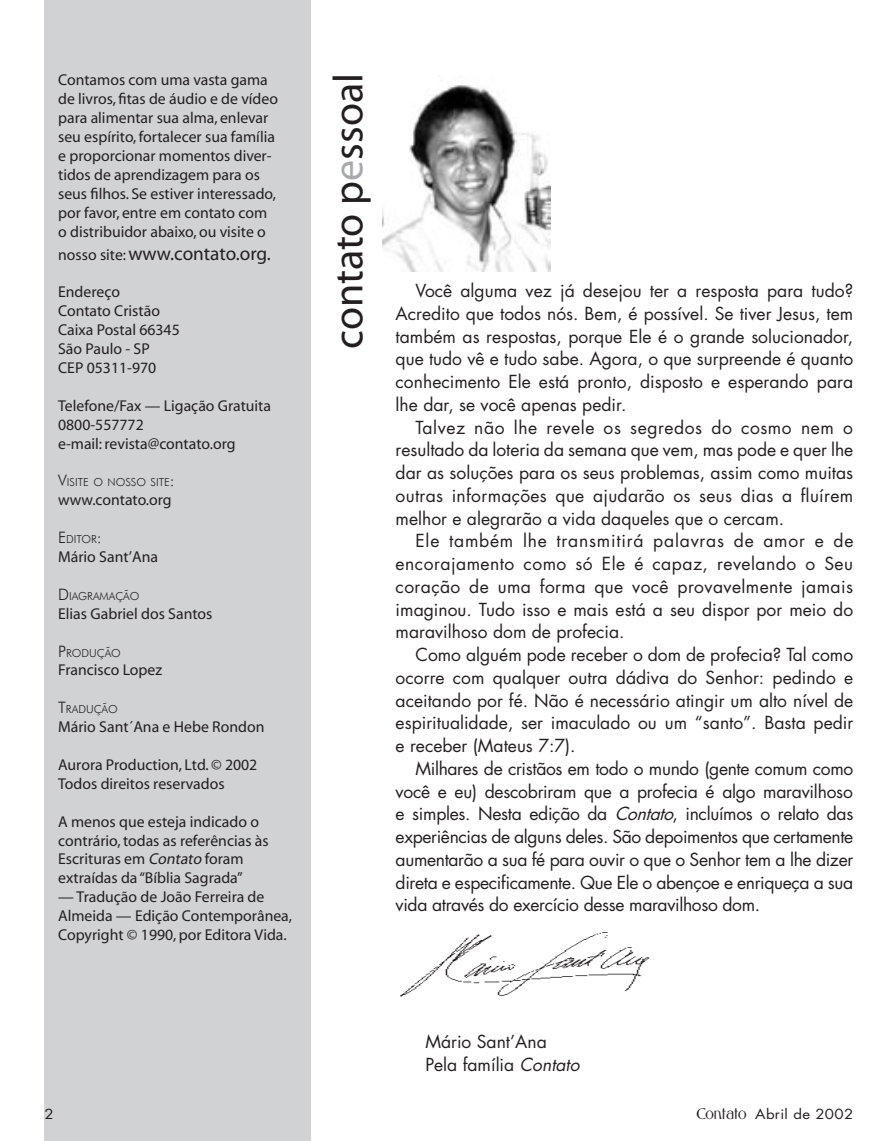
<style>
.page{position:relative;width:893px;height:1141px;background:#fff}
.page>*{position:absolute;margin:0;border:0;box-sizing:border-box;transform-origin:0 0}
.t1{font:42px "Myriad";color:#231f20}
.t2{font:19.25px "Myriad";color:#231f20}
.t3{font:17.5px/22.8px "Futura";color:#231f20;text-align:justify}
.t4{font:15.75px/18.9px "Myriad";color:#231f20}
.t5{font:13.47px "Futura";letter-spacing:.025em;color:#231f20;scale:1.1 1}
.t6{font:300 11.03px "Futura BT";color:#231f20}
.s1{font-size:15.75px}
.s2{font-style:italic}
.s3{color:#a8a9ad}
.s4{font-family:"Gabriel";font-weight:700}
</style>
<div class="page">
<div style="left:45px;top:0;width:266px;height:1141px;background:#d1d2d4"></div>
<img style="left:382px;top:85px;width:169px;height:186px">
<img style="left:400px;top:932px;width:250px;height:65px">
<p class="t4" style="left:58px;top:71px;width:221px">Contamos com uma vasta gama de livros, fitas de áudio e de vídeo para alimentar sua alma, enlevar seu espírito, fortalecer sua família e proporcionar momentos diver&shy;tidos de aprendizagem para os seus filhos. Se estiver interessado, por favor, entre em contato com o distribuidor abaixo, ou visite o</p>
<p class="t2" style="left:58px;top:244px;width:214px"><span class="s1">nosso site:</span> www.contato.org.</p>
<p class="t4" style="left:58px;top:283px;width:123px">Endereço<br>Contato Cristão<br>Caixa Postal 66345<br>São Paulo - SP<br>CEP 05311-970</p>
<p class="t4" style="left:58px;top:397px;width:214px">Telefone/Fax — Ligação Gratuita<br>0800-557772<br>e-mail: revista@contato.org</p>
<p class="t6" style="left:58px;top:476px;width:118px"><span class="s1">V</span>ISITE O NOSSO SITE<span class="s1">:</span></p>
<p class="t4" style="left:58px;top:491px;width:115px">www.contato.org</p>
<p class="t6" style="left:58px;top:533px;width:45px"><span class="s1">E</span>DITOR<span class="s1">:</span></p>
<p class="t4" style="left:58px;top:548px;width:101px">Mário Sant’Ana</p>
<p class="t6" style="left:58px;top:589px;width:83px"><span class="s1">D</span>IAGRAMAÇÃO</p>
<p class="t4" style="left:58px;top:605px;width:156px">Elias Gabriel dos Santos</p>
<p class="t6" style="left:58px;top:646px;width:64px"><span class="s1">P</span>RODUÇÃO</p>
<p class="t4" style="left:58px;top:661px;width:106px">Francisco Lopez</p>
<p class="t6" style="left:58px;top:703px;width:61px"><span class="s1">T</span>RADUÇÃO</p>
<p class="t4" style="left:58px;top:718px;width:208px">Mário Sant´Ana e Hebe Rondon</p>
<p class="t4" style="left:58px;top:756px;width:201px">Aurora Production, Ltd. © 2002<br>Todos direitos reservados</p>
<p class="t4" style="left:58px;top:813px;width:212px">A menos que esteja indicado o contrário, todas as referências às<br>Escrituras em <span class="s2">Contato</span> foram extraídas da “Bíblia Sagrada”</p>
<p class="t4" style="left:58px;top:888px;width:235px">— Tradução de João Ferreira de<br>Almeida — Edição Contemporânea,<br>Copyright © 1990, por Editora Vida.</p>
<h1 class="t1" style="left:328px;top:349px;width:277px;rotate:-90deg">contato p<span class="s3">e</span>ssoal</h1>
<p class="t3" style="left:396px;top:279px;width:459px;text-indent:20px">Você alguma vez já desejou ter a resposta para tudo?<br>Acredito que todos nós. Bem, é possível. Se tiver Jesus, tem também as respostas, porque Ele é o grande solucionador, que tudo vê e tudo sabe. Agora, o que surpreende é quanto conhecimento Ele está pronto, disposto e esperando para lhe dar, se você apenas pedir.</p>
<p class="t3" style="left:396px;top:416px;width:459px;text-indent:20px">Talvez não lhe revele os segredos do cosmo nem o resultado da loteria da semana que vem, mas pode e quer lhe dar as soluções para os seus problemas, assim como muitas outras informações que ajudarão os seus dias a fluírem melhor e alegrarão a vida daqueles que o cercam.</p>
<p class="t3" style="left:396px;top:530px;width:459px;text-indent:20px">Ele também lhe transmitirá palavras de amor e de encorajamento como só Ele é capaz, revelando o Seu coração de uma forma que você provavelmente jamais imaginou. Tudo isso e mais está a seu dispor por meio do maravilhoso dom de profecia.</p>
<p class="t3" style="left:396px;top:643px;width:459px;text-indent:20px">Como alguém pode receber o dom de profecia? Tal como ocorre com qualquer outra dádiva do Senhor: pedindo e aceitando por fé. Não é necessário atingir um alto nível de espiritualidade, ser imaculado ou um “santo”. Basta pedir e receber (Mateus 7:7).</p>
<p class="t3" style="left:396px;top:757px;width:459px;text-indent:20px">Milhares de cristãos em todo o mundo (gente comum como você e eu) descobriram que a profecia é algo maravilhoso e simples. Nesta edição da <span class="s2">Contato</span>, incluímos o relato das experiências de alguns deles. São depoimentos que certamente aumentarão a sua fé para ouvir o que o Senhor tem a lhe dizer direta e especificamente. Que Ele o abençoe e enriqueça a sua vida através do exercício desse maravilhoso dom.</p>
<p class="t3" style="left:425px;top:1030px;width:156px">Mário Sant’Ana<br>Pela família <span class="s2">Contato</span></p>
<p class="t5" style="left:45px;top:1106px;width:10px">2</p>
<p class="t5" style="left:697px;top:1106px;width:144px"><span class="s4">CONTATO</span> Abril de 2002</p>
</div>
